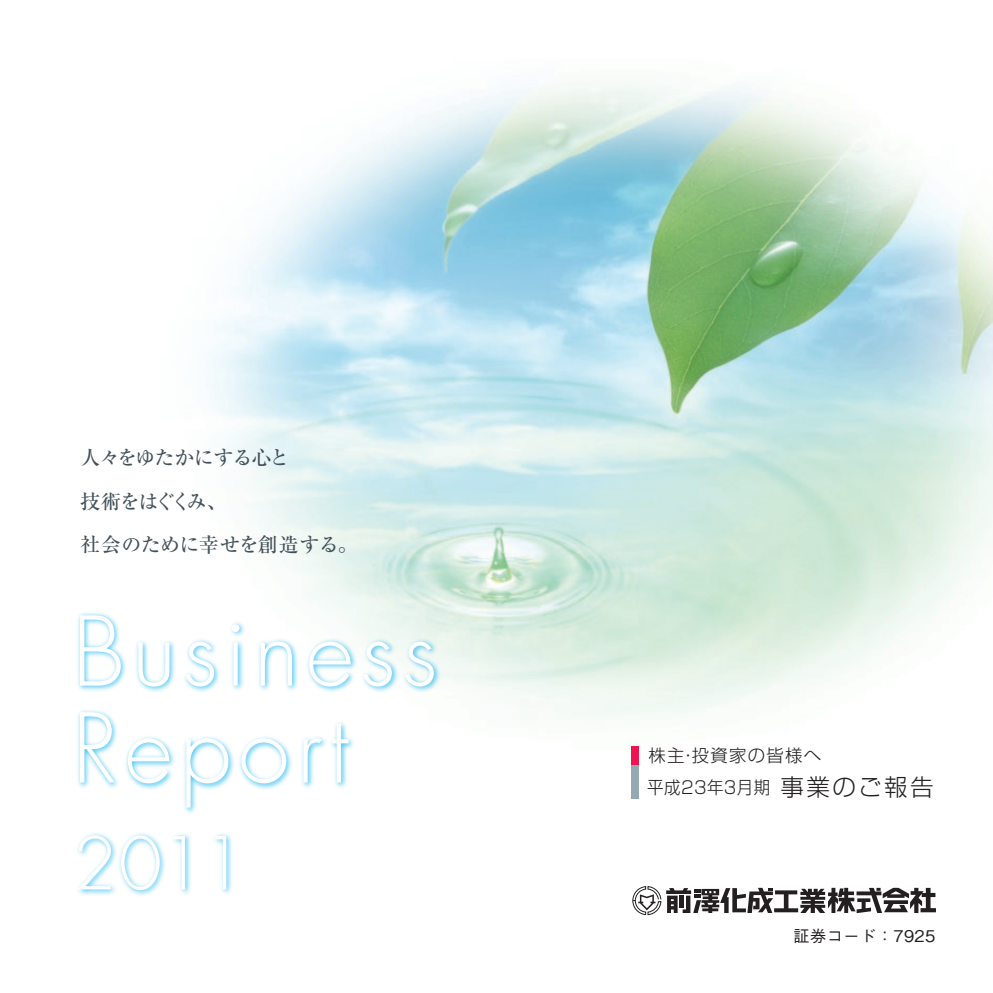
<style>
.page{position:relative;width:993px;height:993px;background:#fff}
.page>*{position:absolute;margin:0;border:0;box-sizing:border-box;transform-origin:0 0}
.t1{font:300 92.92px/96.8px "Futura";letter-spacing:.075em;color:#fff}
.t2{font:300 70.52px "Futura";color:#fff}
.t3{font:500 19.78px/43.4px "Ryumin Pr 5";letter-spacing:-.03em;color:#425159}
.t4{font:300 17.32px/32.7px "Shin Go Pr 5";letter-spacing:.05em;color:#231f20}
.t5{font:500 16.1px "Gothic BBB Pr 5";letter-spacing:.03em;color:#231f20}
.s1{font-size:23.62px}
</style>
<div class="page">
<img style="left:206px;top:84px;width:786px;height:832px">
<svg style="left:632px;top:885px;width:303px;height:29px"></svg>
<img style="left:77px;top:597px;width:376px;height:222px">
<img style="left:77px;top:821px;width:179px;height:95px">
<div style="left:631px;top:746px;width:7px;height:19px;background:#ed1450"></div>
<div style="left:631px;top:764px;width:7px;height:34px;background:#95a9b4"></div>
<p class="t3" style="left:80px;top:435px;width:279px">人々をゆたかにする心と<br>技術をはぐくみ、<br>社会のために幸せを創造する。</p>
<h1 class="t1" style="left:72px;top:604px;width:366px">Business<br>Report</h1>
<h2 class="t2" style="left:73px;top:818px;width:173px">2011</h2>
<p class="t4" style="left:647px;top:736px;width:288px">株主・投資家の皆様へ<br>平成23年3月期 <span class="s1">事業のご報告</span></p>
<p class="t5" style="left:793px;top:922px;width:143px">証券コード：7925</p>
</div>
